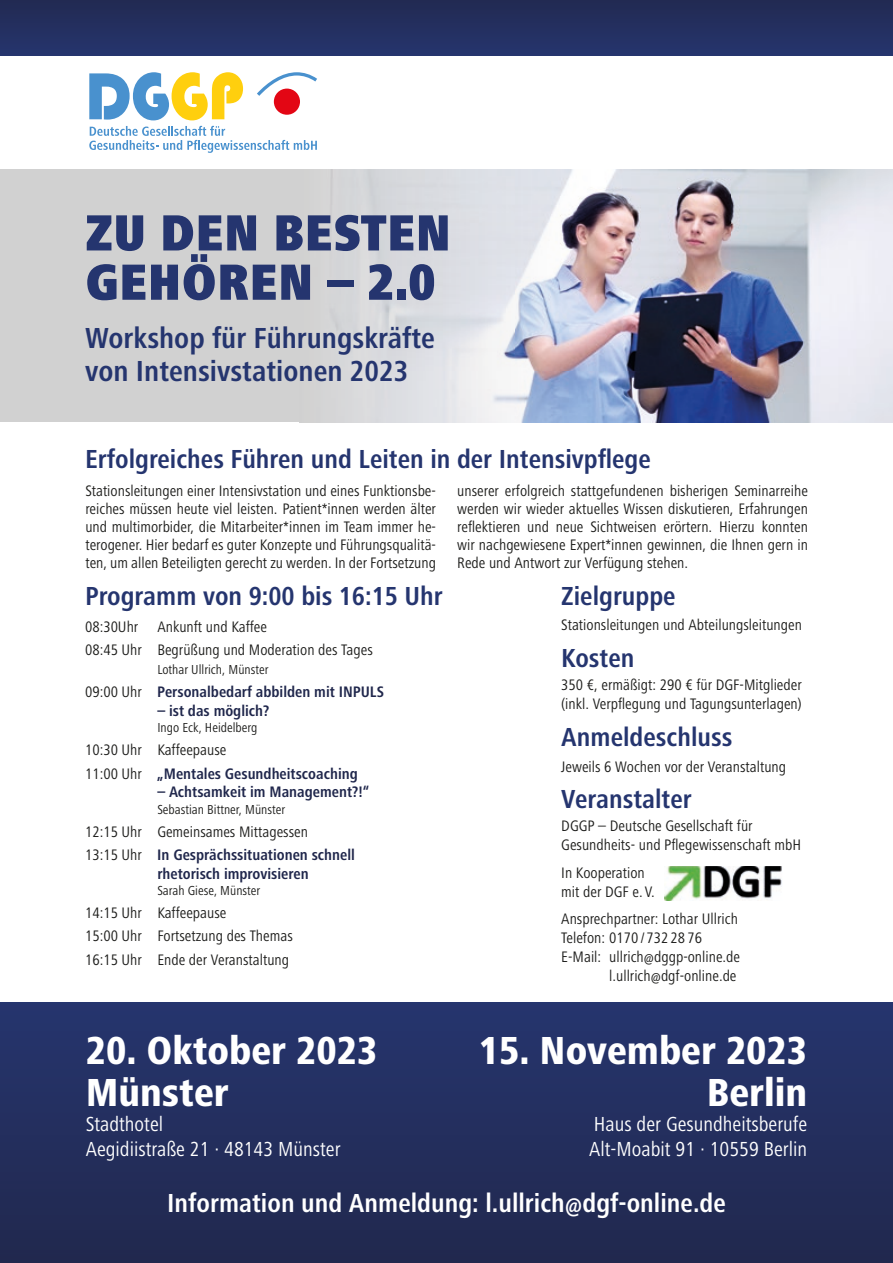
<style>
.page{position:relative;width:893px;height:1263px;background:#fff}
.page>*{position:absolute;margin:0;border:0;box-sizing:border-box;transform-origin:0 0}
.t1{font:900 condensed 52.65px/49.3px "Frutiger Next LT";color:#25356f}
.t2{font:800 condensed 40.5px/42px "Frutiger Next LT";color:#fff}
.t3{font:700 condensed 30px/33px "Frutiger Next LT";color:#25356f}
.t4{font:700 condensed 27px "Frutiger Next LT";color:#25356f}
.t5{font:700 condensed 27px "Frutiger Next LT";color:#fff}
.t6{font:condensed 21px/25.2px "Frutiger Next LT";color:#fff}
.t7{font:condensed 15.75px/18px "Frutiger Next LT";color:#1d1d1b}
.t8{font:700 condensed 15.75px/23.1px "Frutiger Next LT";color:#20274c}
.t9{font:condensed 13.5px "Frutiger Next LT";color:#1d1d1b}
.s1{font-weight:400;color:#1d1d1b}
.s2{font-weight:700;color:#20274c}
</style>
<div class="page">
<div style="left:0;top:0;width:893px;height:55px;background:#242f60"></div>
<svg style="left:89px;top:72px;width:228px;height:81px"></svg>
<div style="left:0;top:169px;width:893px;height:253px;background:#d1d1d1"></div>
<img style="left:352px;top:169px;width:541px;height:253px">
<div style="left:0;top:1003px;width:893px;height:260px;background:linear-gradient(to bottom,#26356e,#21284e)"></div>
<img style="left:665px;top:866px;width:117px;height:35px">
<h1 class="t1" style="left:85px;top:208px;width:367px">ZU DEN BESTEN<br>GEHÖREN – 2.0</h1>
<h3 class="t3" style="left:85px;top:322px;width:351px">Workshop für Führungskräfte von Intensivstationen 2023</h3>
<h3 class="t4" style="left:85px;top:444px;width:567px">Erfolgreiches Führen und Leiten in der Intensivpflege</h3>
<p class="t7" style="left:85px;top:482px;width:352px;text-align:justify">Stationsleitungen einer Intensivstation und eines Funktionsbe&shy;reiches müssen heute viel leisten. Patient*innen werden älter und multimorbider, die Mitarbeiter*innen im Team immer he&shy;terogener. Hier bedarf es guter Konzepte und Führungsqualitä&shy;ten, um allen Beteiligten gerecht zu werden. In der Fortsetzung</p>
<p class="t7" style="left:457px;top:482px;width:352px;text-align:justify">unserer erfolgreich stattgefundenen bisherigen Seminarreihe werden wir wieder aktuelles Wissen diskutieren, Erfahrungen reflektieren und neue Sichtweisen erörtern. Hierzu konnten wir nachgewiesene Expert*innen gewinnen, die Ihnen gern in Rede und Antwort zur Verfügung stehen.</p>
<h3 class="t4" style="left:85px;top:580px;width:359px">Programm von 9:00 bis 16:15 Uhr</h3>
<p class="t7" style="left:85px;top:615px;width:289px;line-height:23.1px">08:30Uhr Ankunft und Kaffee<br>08:45 Uhr Begrüßung und Moderation des Tages</p>
<p class="t9" style="left:157px;top:662px;width:113px">Lothar Ullrich, Münster</p>
<p class="t8" style="left:85px;top:680px;width:300px"><span class="s1">09:00 Uhr</span> Personalbedarf abbilden mit INPULS</p>
<p class="t8" style="left:157px;top:699px;width:114px">– ist das möglich?</p>
<p class="t9" style="left:157px;top:720px;width:101px">Ingo Eck, Heidelberg</p>
<p class="t8" style="left:85px;top:739px;width:274px"><span class="s1">10:30 Uhr Kaffeepause<br>11:00 Uhr</span> „Mentales Gesundheitscoaching</p>
<p class="t8" style="left:157px;top:781px;width:213px">– Achtsamkeit im Management?!“</p>
<p class="t9" style="left:157px;top:802px;width:129px">Sebastian Bittner, Münster</p>
<p class="t7" style="left:85px;top:820px;width:271px;line-height:23.1px">12:15 Uhr Gemeinsames Mittagessen<br>13:15 Uhr <span class="s2">In Gesprächssituationen schnell</span></p>
<p class="t8" style="left:157px;top:862px;width:153px">rhetorisch improvisieren</p>
<p class="t9" style="left:157px;top:883px;width:105px">Sarah Giese, Münster</p>
<p class="t7" style="left:85px;top:901px;width:209px;line-height:23.1px">14:15 Uhr Kaffeepause<br>15:00 Uhr Fortsetzung des Themas<br>16:15 Uhr Ende der Veranstaltung</p>
<h2 class="t2" style="left:86px;top:1029px;width:293px">20. Oktober 2023<br>Münster</h2>
<h3 class="t6" style="left:86px;top:1111px;width:256px">Stadthotel<br>Aegidiistraße 21 · 48143 Münster</h3>
<h3 class="t4" style="left:561px;top:580px;width:116px">Zielgruppe</h3>
<p class="t7" style="left:561px;top:616px;width:242px">Stationsleitungen und Abteilungsleitungen</p>
<h3 class="t4" style="left:561px;top:643px;width:75px">Kosten</h3>
<p class="t7" style="left:561px;top:675px;width:242px;line-height:18.9px">350 €, ermäßigt: 290 € für DGF-Mitglieder (inkl. Verpflegung und Tagungsunterlagen)</p>
<h3 class="t4" style="left:561px;top:722px;width:173px">Anmeldeschluss</h3>
<p class="t7" style="left:561px;top:757px;width:226px">Jeweils 6 Wochen vor der Veranstaltung</p>
<h3 class="t4" style="left:561px;top:784px;width:132px">Veranstalter</h3>
<p class="t7" style="left:561px;top:817px;width:241px;line-height:18.9px">DGGP – Deutsche Gesellschaft für<br>Gesundheits- und Pflegewissenschaft mbH</p>
<p class="t7" style="left:561px;top:863px;width:95px;line-height:18.9px">In Kooperation mit der DGF e. V.</p>
<p class="t7" style="left:561px;top:910px;width:178px">Ansprechpartner: Lothar Ullrich</p>
<p class="t7" style="left:561px;top:929px;width:142px">Telefon: 0170 / 732 28 76</p>
<p class="t7" style="left:561px;top:948px;width:180px">E-Mail: ullrich@dggp-online.de</p>
<p class="t7" style="left:609px;top:966px;width:129px">l.ullrich@dgf-online.de</p>
<h2 class="t2" style="left:479px;top:1029px;width:330px;text-align:right">15. November 2023<br>Berlin</h2>
<h3 class="t6" style="left:589px;top:1111px;width:219px">Haus der Gesundheitsberufe<br>Alt-Moabit 91 · 10559 Berlin</h3>
<h3 class="t5" style="left:167px;top:1187px;width:560px">Information und Anmeldung: l.ullrich@dgf-online.de</h3>
</div>
